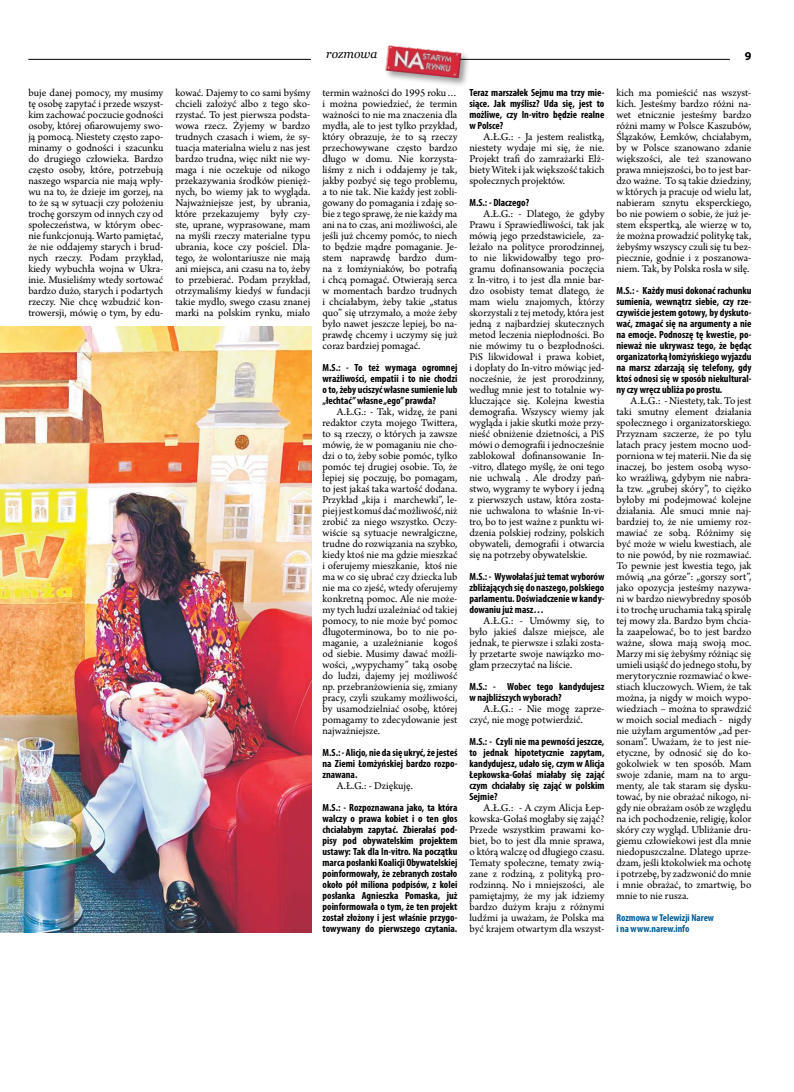
<style>
.page{position:relative;width:794px;height:1092px;background:#fff}
.page>*{position:absolute;margin:0;border:0;box-sizing:border-box;transform-origin:0 0}
.t1{font:italic 12px "Georgia";color:#000}
.t2{font:700 12px "Myriad Pro";color:#000}
.t3{font:11px/11px "Arno Pro";color:#000;text-align:justify}
.t4{font:700 condensed 10.4px/11px "Myriad Pro";color:#000;text-align:justify}
.t5{font:700 condensed 10px/11px "Myriad Pro";color:#005d98}
</style>
<div class="page">
<hr style="left:28px;top:59px;width:702px;height:1px;background:#000">
<img style="left:0;top:326px;width:311px;height:606px">
<div style="left:312px;top:49px;width:91px;height:17px;background:#fff"></div>
<div style="left:384px;top:44px;width:87px;height:44px;background:#000;opacity:.4"></div>
<img style="left:385px;top:45px;width:76px;height:33px">
<p class="t1" style="left:326px;top:45px;width:53px">rozmowa</p>
<p class="t3" style="left:28px;top:87px;width:136px">buje danej pomocy, my musimy tę osobę zapytać i przede wszyst&shy;kim zachować poczucie godności osoby, której ofiarowujemy swo&shy;ją pomocą. Niestety często zapo&shy;minamy o godności i szacunku do drugiego człowieka. Bardzo często osoby, które, potrzebują naszego wsparcia nie mają wpły&shy;wu na to, że dzieje im gorzej, na to że są w sytuacji czy położeniu trochę gorszym od innych czy od społeczeństwa, w którym obec&shy;nie funkcjonują. Warto pamiętać, że nie oddajemy starych i brud&shy;nych rzeczy. Podam przykład, kiedy wybuchła wojna w Ukra&shy;inie. Musieliśmy wtedy sortować bardzo dużo, starych i podartych rzeczy. Nie chcę wzbudzić kon&shy;trowersji, mówię o tym, by edu-</p>
<p class="t3" style="left:175px;top:87px;width:136px">kować. Dajemy to co sami byśmy chcieli założyć albo z tego sko&shy;rzystać. To jest pierwsza podsta&shy;wowa rzecz. Żyjemy w bardzo trudnych czasach i wiem, że sy&shy;tuacja materialna wielu z nas jest bardzo trudna, więc nikt nie wy&shy;maga i nie oczekuje od nikogo przekazywania środków pienięż&shy;nych, bo wiemy jak to wygląda.<br>Najważniejsze jest, by ubrania, które przekazujemy były czy&shy;ste, uprane, wyprasowane, mam na myśli rzeczy materialne typu ubrania, koce czy pościel. Dla&shy;tego, że wolontariusze nie mają ani miejsca, ani czasu na to, żeby to przebierać. Podam przykład, otrzymaliśmy kiedyś w fundacji takie mydło, swego czasu znanej marki na polskim rynku, miało</p>
<p class="t3" style="left:322px;top:87px;width:136px">termin ważności do 1995 roku… i można powiedzieć, że termin ważności to nie ma znaczenia dla mydła, ale to jest tylko przykład, który obrazuje, że to są rzeczy przechowywane często bardzo długo w domu. Nie korzysta&shy;liśmy z nich i oddajemy je tak, jakby pozbyć się tego problemu, a to nie tak. Nie każdy jest zobli&shy;gowany do pomagania i zdaję so&shy;bie z tego sprawę, że nie każdy ma ani na to czas, ani możliwości, ale jeśli już chcemy pomóc, to niech to będzie mądre pomaganie. Je&shy;stem naprawdę bardzo dum&shy;na z łomżyniaków, bo potrafią i chcą pomagać. Otwierają serca w momentach bardzo trudnych i chciałabym, żeby takie „status quo” się utrzymało, a może żeby było nawet jeszcze lepiej, bo na&shy;prawdę chcemy i uczymy się już coraz bardziej pomagać.</p>
<p class="t4" style="left:322px;top:361px;width:136px">M.S.: - To też wymaga ogromnej wrażliwości, empatii i to nie chodzi o to, żeby uciszyć własne sumienie lub „łechtać” własne „ego” prawda?</p>
<p class="t3" style="left:322px;top:406px;width:136px;text-indent:14px">A.Ł.G.: - Tak, widzę, że pani redaktor czyta mojego Twittera, to są rzeczy, o których ja zawsze mówię, że w pomaganiu nie cho&shy;dzi o to, żeby sobie pomóc, tylko pomóc tej drugiej osobie. To, że lepiej się poczuję, bo pomagam, to jest jakaś taka wartość dodana.<br>Przykład „kija i marchewki”, le&shy;piej jest komuś dać możliwość, niż zrobić za niego wszystko. Oczy&shy;wiście są sytuacje newralgiczne, trudne do rozwiązania na szybko, kiedy ktoś nie ma gdzie mieszkać i oferujemy mieszkanie, ktoś nie ma w co się ubrać czy dziecka lub nie ma co zjeść, wtedy oferujemy konkretną pomoc. Ale nie może&shy;my tych ludzi uzależniać od takiej pomocy, to nie może być pomoc długoterminowa, bo to nie po&shy;maganie, a uzależnianie kogoś od siebie. Musimy dawać możli&shy;wości, „wypychamy” taką osobę do ludzi, dajemy jej możliwość np. przebranżowienia się, zmiany pracy, czyli szukamy możliwości, by usamodzielniać osobę, której pomagamy to zdecydowanie jest najważniejsze.</p>
<p class="t4" style="left:322px;top:746px;width:136px">M.S.: - Alicjo, nie da się ukryć, że jesteś na Ziemi Łomżyńskiej bardzo rozpo&shy;znawana.</p>
<p class="t3" style="left:337px;top:780px;width:78px">A.Ł.G.: - Dziękuję.</p>
<p class="t4" style="left:322px;top:801px;width:136px">M.S.: - Rozpoznawana jako, ta która walczy o prawa kobiet i o ten głos chciałabym zapytać. Zbierałaś pod&shy;pisy pod obywatelskim projektem ustawy: Tak dla In-vitro. Na początku marca posłanki Koalicji Obywatelskiej poinformowały, że zebranych zostało około pół miliona podpisów, z kolei posłanka Agnieszka Pomaska, już poinformowała o tym, że ten projekt został złożony i jest właśnie przygo&shy;towywany do pierwszego czytania.</p>
<p class="t4" style="left:469px;top:86px;width:136px">Teraz marszałek Sejmu ma trzy mie&shy;siące. Jak myślisz? Uda się, jest to możliwe, czy In-vitro będzie realne w Polsce?</p>
<p class="t3" style="left:469px;top:131px;width:136px;text-indent:14px">A.Ł.G.: - Ja jestem realistką, niestety wydaje mi się, że nie.<br>Projekt trafi do zamrażarki Elż&shy;biety Witek i jak większość takich społecznych projektów.</p>
<p class="t4" style="left:469px;top:196px;width:61px">M.S.: - Dlaczego?</p>
<p class="t3" style="left:469px;top:208px;width:136px;text-indent:14px">A.Ł.G.: - Dlatego, że gdyby Prawu i Sprawiedliwości, tak jak mówią jego przedstawiciele, za&shy;leżało na polityce prorodzinnej, to nie likwidowałby tego pro&shy;gramu dofinansowania poczęcia z In-vitro, i to jest dla mnie bar&shy;dzo osobisty temat dlatego, że mam wielu znajomych, którzy skorzystali z tej metody, która jest jedną z najbardziej skutecznych metod leczenia niepłodności. Bo nie mówimy tu o bezpłodności.<br>PiS likwidował i prawa kobiet, i dopłaty do In-vitro mówiąc jed&shy;nocześnie, że jest prorodzinny, według mnie jest to totalnie wy&shy;kluczające się. Kolejna kwestia demografia. Wszyscy wiemy jak wygląda i jakie skutki może przy&shy;nieść obniżenie dzietności, a PiS mówi o demografii i jednocześnie zablokował dofinansowanie In--vitro, dlatego myślę, że oni tego nie uchwalą . Ale drodzy pań&shy;stwo, wygramy te wybory i jedną z pierwszych ustaw, która zosta&shy;nie uchwalona to właśnie In-vi&shy;tro, bo to jest ważne z punktu wi&shy;dzenia polskiej rodziny, polskich obywateli, demografii i otwarcia się na potrzeby obywatelskie.</p>
<p class="t4" style="left:469px;top:570px;width:136px">M.S.: - Wywołałaś już temat wyborów zbliżających się do naszego, polskiego parlamentu. Doświadczenie w kandy&shy;dowaniu już masz…</p>
<p class="t3" style="left:469px;top:615px;width:136px;text-indent:14px">A.Ł.G.: - Umówmy się, to było jakieś dalsze miejsce, ale jednak, te pierwsze i szlaki zosta&shy;ły przetarte swoje nawiązko mo&shy;głam przeczytać na liście.</p>
<p class="t4" style="left:469px;top:680px;width:136px">M.S.: - Wobec tego kandydujesz w najbliższych wyborach?</p>
<p class="t3" style="left:469px;top:703px;width:136px;text-indent:14px">A.Ł.G.: - Nie mogę zaprze&shy;czyć, nie mogę potwierdzić.</p>
<p class="t4" style="left:469px;top:735px;width:136px">M.S.: - Czyli nie ma pewności jeszcze, to jednak hipotetycznie zapytam, kandydujesz, udało się, czym w Alicja Łepkowska-Gołaś miałaby się zająć czym chciałaby się zająć w polskim Sejmie?</p>
<p class="t3" style="left:469px;top:802px;width:136px;text-indent:14px">A.Ł.G.: - A czym Alicja Łep&shy;kowska-Gołaś mogłaby się zająć?<br>Przede wszystkim prawami ko&shy;biet, bo to jest dla mnie sprawa, o którą walczę od długiego czasu.<br>Tematy społeczne, tematy zwią&shy;zane z rodziną, z polityką pro&shy;rodzinną. No i mniejszości, ale pamiętajmy, że my jak idziemy bardzo dużym kraju z różnymi ludźmi ja uważam, że Polska ma być krajem otwartym dla wszyst-</p>
<p class="t2" style="left:745px;top:48px;width:8px">9</p>
<p class="t3" style="left:616px;top:87px;width:136px">kich ma pomieścić nas wszyst&shy;kich. Jesteśmy bardzo różni na&shy;wet etnicznie jesteśmy bardzo różni mamy w Polsce Kaszubów, Ślązaków, Łemków, chciałabym, by w Polsce szanowano zdanie większości, ale też szanowano prawa mniejszości, bo to jest bar&shy;dzo ważne. To są takie dziedziny, w których ja pracuje od wielu lat, nabieram sznytu eksperckiego, bo nie powiem o sobie, że już je&shy;stem ekspertką, ale wierzę w to, że można prowadzić politykę tak, żebyśmy wszyscy czuli się tu bez&shy;piecznie, godnie i z poszanowa&shy;niem. Tak, by Polska rosła w siłę.</p>
<p class="t4" style="left:616px;top:284px;width:136px">M.S.: - Każdy musi dokonać rachunku sumienia, wewnątrz siebie, czy rze&shy;czywiście jestem gotowy, by dyskuto&shy;wać, zmagać się na argumenty a nie na emocje. Podnoszę tę kwestie, po&shy;nieważ nie ukrywasz tego, że będąc organizatorką łomżyńskiego wyjazdu na marsz zdarzają się telefony, gdy ktoś odnosi się w sposób niekultural&shy;ny czy wręcz ubliża po prostu.</p>
<p class="t3" style="left:616px;top:395px;width:136px;text-indent:14px">A.Ł.G.: - Niestety, tak. To jest taki smutny element działania społecznego i organizatorskiego.<br>Przyznam szczerze, że po tylu latach pracy jestem mocno uod&shy;porniona w tej materii. Nie da się inaczej, bo jestem osobą wyso&shy;ko wrażliwą, gdybym nie nabra&shy;ła tzw. „grubej skóry”, to ciężko byłoby mi podejmować kolejne działania. Ale smuci mnie naj&shy;bardziej to, że nie umiemy roz&shy;mawiać ze sobą. Różnimy się być może w wielu kwestiach, ale to nie powód, by nie rozmawiać.<br>To pewnie jest kwestia tego, jak mówią „na górze”: „gorszy sort”, jako opozycja jesteśmy nazywa&shy;ni w bardzo niewybredny sposób i to trochę uruchamia taką spiralę tej mowy zła. Bardzo bym chcia&shy;ła zaapelować, bo to jest bardzo ważne, słowa mają swoją moc.<br>Marzy mi się żebyśmy różniąc się umieli usiąść do jednego stołu, by merytorycznie rozmawiać o kwe&shy;stiach kluczowych. Wiem, że tak można, ja nigdy w moich wypo&shy;wiedziach – można to sprawdzić w moich social mediach - nigdy nie użyłam argumentów „ad per&shy;sonam”. Uważam, że to jest nie&shy;etyczne, by odnosić się do ko&shy;gokolwiek w ten sposób. Mam swoje zdanie, mam na to argu&shy;menty, ale tak staram się dysku&shy;tować, by nie obrażać nikogo, ni&shy;gdy nie obrażam osób ze względu na ich pochodzenie, religię, kolor skóry czy wygląd. Ubliżanie dru&shy;giemu człowiekowi jest dla mnie niedopuszczalne. Dlatego uprze&shy;dzam, jeśli ktokolwiek ma ochotę i potrzebę, by zadzwonić do mnie i mnie obrażać, to zmartwię, bo mnie to nie rusza.</p>
<p class="t5" style="left:616px;top:912px;width:99px">Rozmowa w Telewizji Narew i na www.narew.info</p>
</div>
